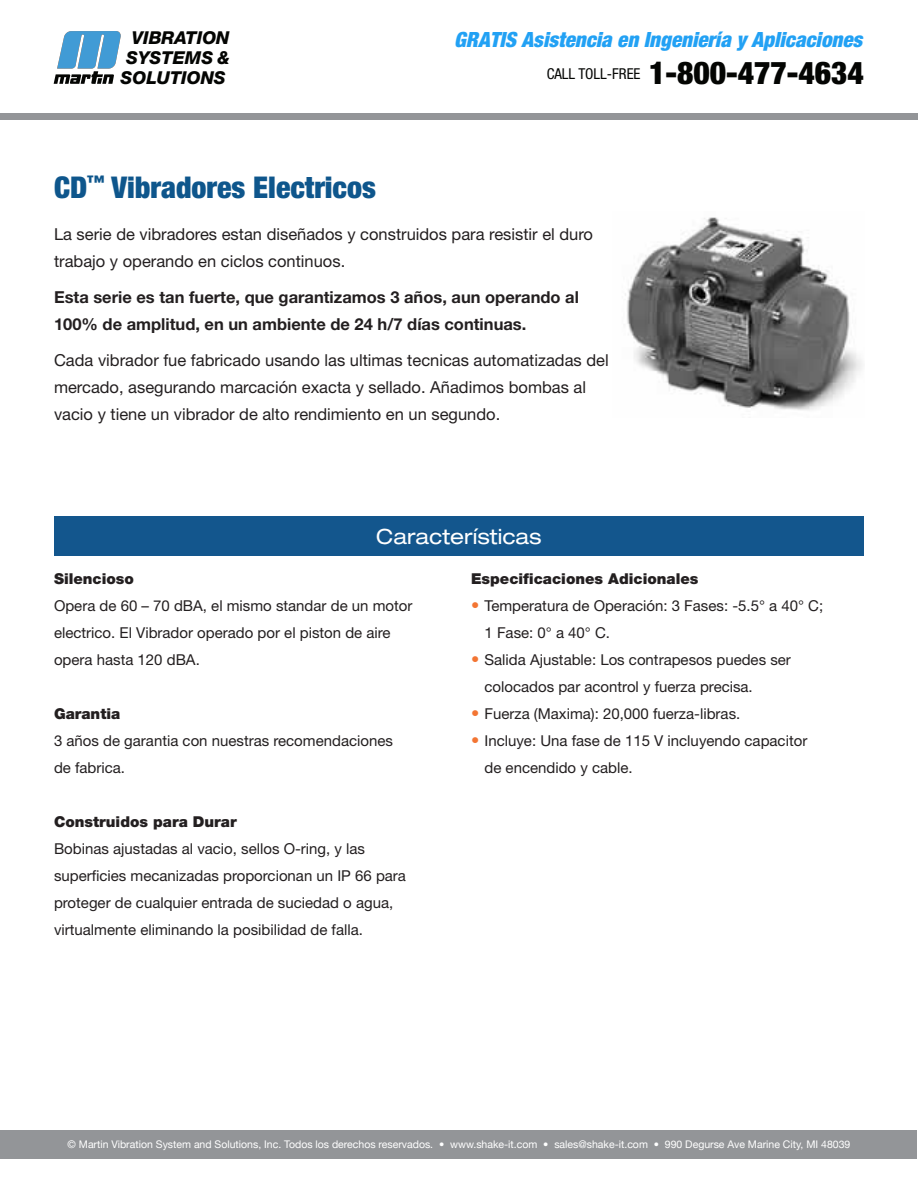
<style>
.page{position:relative;width:918px;height:1188px;background:#fff}
.page>*{position:absolute;margin:0;border:0;box-sizing:border-box;transform-origin:0 0}
.t1{font:900 condensed 31.5px "Helvetica Neue LT Pro";color:#040503}
.t2{font:900 condensed 30px "Helvetica Neue LT Std";color:#0e568c}
.t3{font:italic 900 condensed 21px "Helvetica Neue LT Pro";color:#22a1f4}
.t4{font:expanded 21px "Helvetica Neue LT Pro";color:#fff}
.t5{font:italic 800 17.85px/20px "Helvetica Neue LT Pro";color:#040503;text-align:right}
.t6{font:16.5px/27px "Helvetica Neue LT Std";color:#231f20}
.t7{font:700 16.5px/27px "Helvetica Neue LT Std";color:#231f20}
.t8{font:15px/27px "Helvetica Neue LT Std";color:#231f20}
.t9{font:900 15px "Helvetica Neue LT Std";color:#231f20}
.t10{font:10.5px "Helvetica Neue";color:#fff}
.s1{font-weight:700;font-size:16.5px;color:#f37533}
</style>
<div class="page">
<div style="left:0;top:114px;width:918px;height:6px;background:#939598"></div>
<div style="left:1px;top:1130px;width:916px;height:28px;background:#939598"></div>
<img style="left:625px;top:217px;width:237px;height:193px">
<div style="left:54px;top:517px;width:810px;height:39px;background:#13568d"></div>
<svg style="left:54px;top:31px;width:67px;height:53px"></svg>
<p class="t5" style="left:121px;top:27px;width:110px">VIBRATION<br>SYSTEMS &amp;<br>SOLUTIONS</p>
<h2 class="t2" style="left:54px;top:169px;width:323px">CD<sup>™</sup> Vibradores Electricos</h2>
<h3 class="t3" style="left:454px;top:26px;width:410px">GRATIS Asistencia en Ingeniería y Aplicaciones</h3>
<h1 class="t1" style="left:547px;top:53px;width:319px"><sup>CALL</sup> <sup>TOLL-FREE</sup> 1-800-477-4634</h1>
<p class="t6" style="left:54px;top:220px;width:541px">La serie de vibradores estan diseñados y construidos para resistir el duro trabajo y operando en ciclos continuos.</p>
<p class="t7" style="left:54px;top:283px;width:526px">Esta serie es tan fuerte, que garantizamos 3 años, aun operando al<br>100% de amplitud, en un ambiente de 24 h/7 días continuas.</p>
<p class="t6" style="left:54px;top:346px;width:556px">Cada vibrador fue fabricado usando las ultimas tecnicas automatizadas del mercado, asegurando marcación exacta y sellado. Añadimos bombas al vacio y tiene un vibrador de alto rendimiento en un segundo.</p>
<h3 class="t4" style="left:376px;top:524px;width:167px">Características</h3>
<p class="t9" style="left:54px;top:570px;width:82px">Silencioso</p>
<p class="t8" style="left:54px;top:592px;width:360px">Opera de 60 – 70 dBA, el mismo standar de un motor electrico. El Vibrador operado por el piston de aire opera hasta 120 dBA.</p>
<p class="t9" style="left:54px;top:705px;width:68px">Garantia</p>
<p class="t8" style="left:54px;top:727px;width:340px">3 años de garantia con nuestras recomendaciones de fabrica.</p>
<p class="t9" style="left:54px;top:813px;width:184px">Construidos para Durar</p>
<p class="t8" style="left:54px;top:835px;width:354px">Bobinas ajustadas al vacio, sellos O-ring, y las superficies mecanizadas proporcionan un IP 66 para proteger de cualquier entrada de suciedad o agua, virtualmente eliminando la posibilidad de falla.</p>
<p class="t9" style="left:471px;top:570px;width:229px">Especificaciones Adicionales</p>
<p class="t8" style="left:484px;top:592px;width:340px;text-indent:-14px"><span class="s1">•</span> Temperatura de Operación: 3 Fases: -5.5° a 40° C;<br>1 Fase: 0° a 40° C.</p>
<p class="t8" style="left:484px;top:646px;width:308px;text-indent:-14px"><span class="s1">•</span> Salida Ajustable: Los contrapesos puedes ser colocados par acontrol y fuerza precisa.</p>
<p class="t8" style="left:471px;top:700px;width:271px"><span class="s1">•</span> Fuerza (Maxima): 20,000 fuerza-libras.</p>
<p class="t8" style="left:484px;top:727px;width:324px;text-indent:-14px"><span class="s1">•</span> Incluye: Una fase de 115 V incluyendo capacitor de encendido y cable.</p>
<p class="t10" style="left:68px;top:1138px;width:784px">© Martin Vibration System and Solutions, Inc. Todos los derechos reservados. • www.shake-it.com • sales@shake-it.com • 990 Degurse Ave Marine City, MI 48039</p>
</div>
